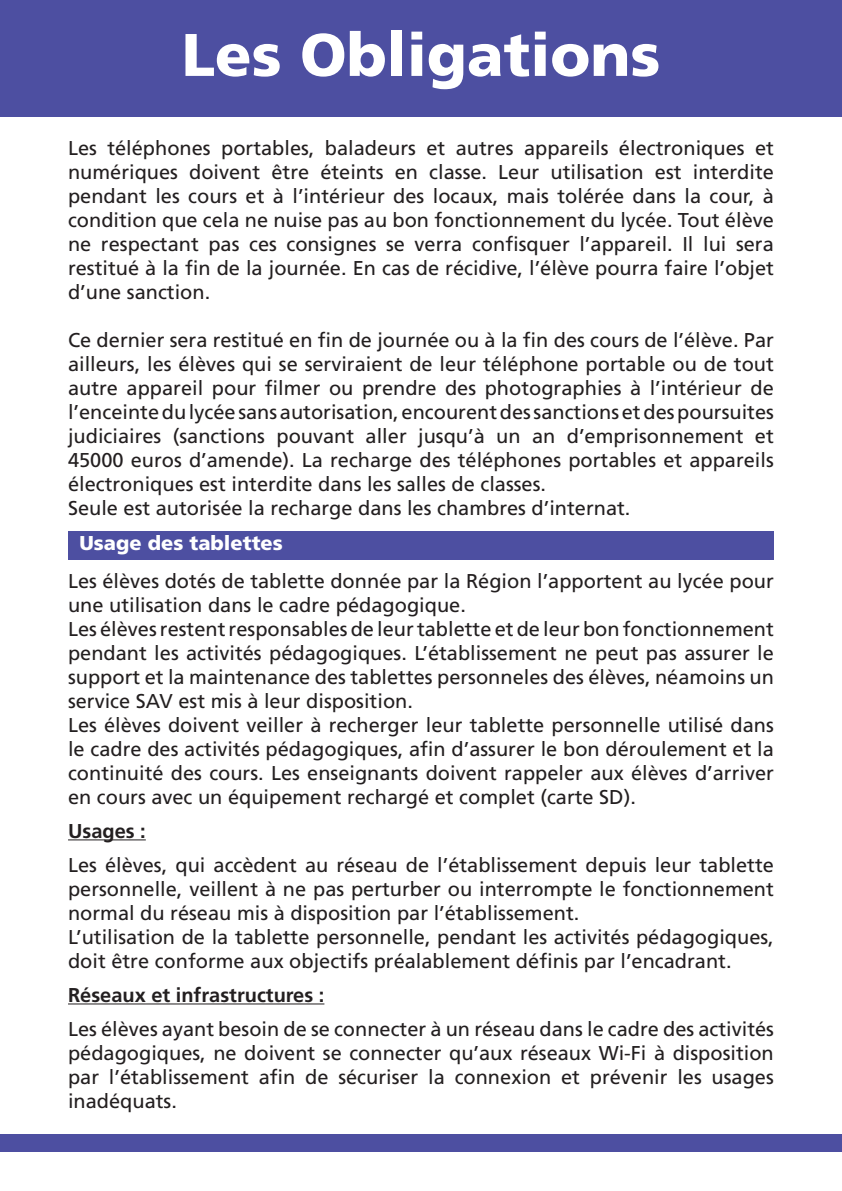
<style>
.page{position:relative;width:842px;height:1191px;background:#fff}
.page>*{position:absolute;margin:0;border:0;box-sizing:border-box;transform-origin:0 0}
.t1{font:900 60px "Frutiger";color:#fff}
.t2{font:20px/24px "Frutiger";color:#231f20}
.t3{font:700 20px "Frutiger";color:#231f20}
.t4{font:900 20px "Frutiger";color:#fff}
</style>
<div class="page">
<div style="left:0;top:0;width:842px;height:116px;background:#4d4fa1"></div>
<div style="left:0;top:1134px;width:842px;height:17px;background:#4d4fa1"></div>
<div style="left:68px;top:531px;width:706px;height:28px;background:#4d4fa1"></div>
<hr style="left:68px;top:839px;width:78px;height:1px;background:#231f20">
<hr style="left:68px;top:1003px;width:256px;height:1px;background:#231f20">
<h1 class="t1" style="left:182px;top:19px;width:480px">Les Obligations</h1>
<p class="t2" style="left:68px;top:136px;width:707px;text-align:justify">Les téléphones portables, baladeurs et autres appareils électroniques et numériques doivent être éteints en classe. Leur utilisation est interdite pendant les cours et à l’intérieur des locaux, mais tolérée dans la cour, à condition que cela ne nuise pas au bon fonctionnement du lycée. Tout élève ne respectant pas ces consignes se verra confisquer l’appareil. Il lui sera restitué à la fin de la journée. En cas de récidive, l’élève pourra faire l’objet d’une sanction.</p>
<p class="t2" style="left:68px;top:328px;width:707px">Ce dernier sera restitué en fin de journée ou à la fin des cours de l’élève. Par ailleurs, les élèves qui se serviraient de leur téléphone portable ou de tout autre appareil pour filmer ou prendre des photographies à l’intérieur de l’enceinte du lycée sans autorisation, encourent des sanctions et des poursuites judiciaires (sanctions pouvant aller jusqu’à un an d’emprisonnement et 45000 euros d’amende). La recharge des téléphones portables et appareils électroniques est interdite dans les salles de classes.<br>Seule est autorisée la recharge dans les chambres d’internat.</p>
<p class="t4" style="left:79px;top:531px;width:205px">Usage des tablettes</p>
<p class="t2" style="left:68px;top:569px;width:707px">Les élèves dotés de tablette donnée par la Région l’apportent au lycée pour une utilisation dans le cadre pédagogique.<br>Les élèves restent responsables de leur tablette et de leur bon fonctionnement pendant les activités pédagogiques. L’établissement ne peut pas assurer le support et la maintenance des tablettes personneles des élèves, néamoins un service SAV est mis à leur disposition.<br>Les élèves doivent veiller à recherger leur tablette personnelle utilisé dans le cadre des activités pédagogiques, afin d’assurer le bon déroulement et la continuité des cours. Les enseignants doivent rappeler aux élèves d’arriver en cours avec un équipement rechargé et complet (carte SD).</p>
<p class="t3" style="left:68px;top:819px;width:79px">Usages :</p>
<p class="t2" style="left:68px;top:853px;width:707px">Les élèves, qui accèdent au réseau de l’établissement depuis leur tablette personnelle, veillent à ne pas perturber ou interrompte le fonctionnement normal du réseau mis à disposition par l’établissement.<br>L’utilisation de la tablette personnelle, pendant les activités pédagogiques, doit être conforme aux objectifs préalablement définis par l’encadrant.</p>
<p class="t3" style="left:68px;top:983px;width:258px">Réseaux et infrastructures :</p>
<p class="t2" style="left:68px;top:1017px;width:707px;text-align:justify">Les élèves ayant besoin de se connecter à un réseau dans le cadre des activités pédagogiques, ne doivent se connecter qu’aux réseaux Wi-Fi à disposition par l’établissement afin de sécuriser la connexion et prévenir les usages inadéquats.</p>
</div>
